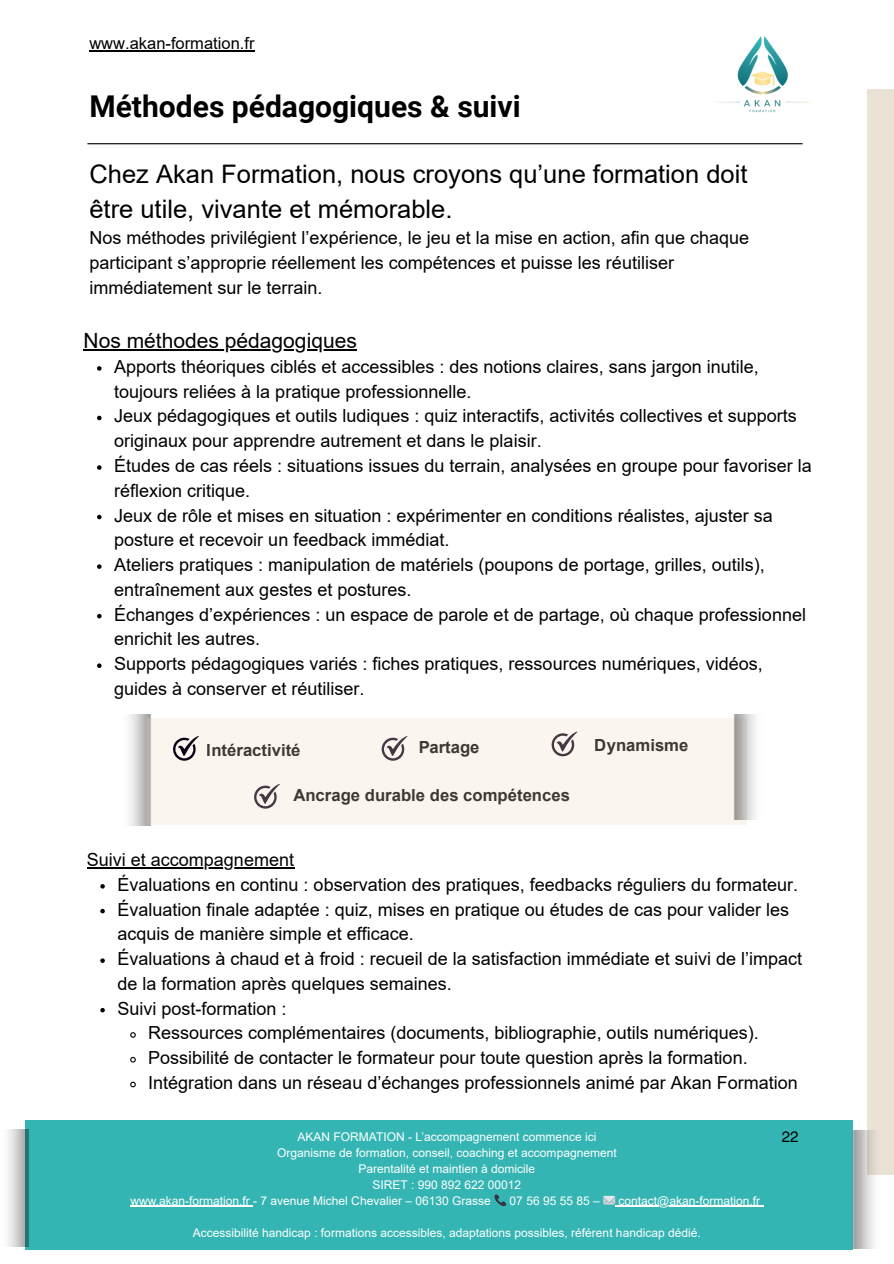
<style>
.page{position:relative;width:894px;height:1264px;background:#fff}
.page>*{position:absolute;margin:0;border:0;box-sizing:border-box;transform-origin:0 0}
.t1{font:700 30px "Roboto";color:#000}
.t2{font:25.5px/35px "Arial";color:#000}
.t3{font:21px "Arial";color:#000}
.t4{font:18px/24.8px "Arial";color:#000}
.t5{font:700 16.65px "Arial";color:#000}
.t6{font:16.5px "Arial";color:#000}
.t7{font:15px "Helios";color:#000}
.t8{font:12px "Arial";color:#fff}
</style>
<div class="page">
<hr style="left:87px;top:143px;width:715px;height:1px;background:#000">
<div style="left:867px;top:89px;width:26px;height:1085px;background:#ebe2d6"></div>
<hr style="left:89px;top:50px;width:165px;height:1px;background:#000">
<hr style="left:83px;top:349px;width:274px;height:1px;background:#000">
<svg style="left:97px;top:366px;width:4px;height:5px"></svg>
<svg style="left:97px;top:416px;width:4px;height:4px"></svg>
<svg style="left:97px;top:465px;width:4px;height:5px"></svg>
<svg style="left:97px;top:515px;width:4px;height:4px"></svg>
<svg style="left:97px;top:564px;width:4px;height:5px"></svg>
<svg style="left:97px;top:614px;width:4px;height:4px"></svg>
<svg style="left:97px;top:663px;width:4px;height:5px"></svg>
<div style="left:25px;top:1119px;width:827px;height:130px;background:#35b4b4"></div>
<img style="left:714px;top:36px;width:98px;height:77px">
<hr style="left:87px;top:867px;width:207px;height:1px;background:#000">
<svg style="left:100px;top:884px;width:5px;height:4px"></svg>
<svg style="left:100px;top:908px;width:5px;height:5px"></svg>
<svg style="left:100px;top:958px;width:5px;height:4px"></svg>
<svg style="left:100px;top:1008px;width:5px;height:4px"></svg>
<svg style="left:130px;top:1032px;width:6px;height:6px"></svg>
<svg style="left:130px;top:1057px;width:6px;height:6px"></svg>
<svg style="left:130px;top:1081px;width:6px;height:7px"></svg>
<div style="left:147px;top:718px;width:599px;height:107px;background:#faf5ef"></div>
<img style="left:734px;top:715px;width:21px;height:104px">
<svg style="left:173px;top:736px;width:26px;height:24px"></svg>
<hr style="left:130px;top:1205px;width:123px;height:1px;background:#fff">
<hr style="left:615px;top:1205px;width:145px;height:1px;background:#fff">
<img style="left:852px;top:1130px;width:28px;height:117px">
<img style="left:8px;top:1129px;width:21px;height:117px">
<p class="t6" style="left:89px;top:34px;width:166px">www.akan-formation.fr</p>
<h1 class="t1" style="left:89px;top:89px;width:432px">Méthodes pédagogiques &amp; suivi</h1>
<h2 class="t2" style="left:89px;top:157px;width:659px">Chez Akan Formation, nous croyons qu’une formation doit être utile, vivante et mémorable.</h2>
<p class="t4" style="left:89px;top:225px;width:661px">Nos méthodes privilégient l’expérience, le jeu et la mise en action, afin que chaque participant s’approprie réellement les compétences et puisse les réutiliser immédiatement sur le terrain.</p>
<p class="t3" style="left:83px;top:329px;width:275px">Nos méthodes pédagogiques</p>
<p class="t4" style="left:114px;top:354px;width:699px">Apports théoriques ciblés et accessibles : des notions claires, sans jargon inutile, toujours reliées à la pratique professionnelle.<br>Jeux pédagogiques et outils ludiques : quiz interactifs, activités collectives et supports originaux pour apprendre autrement et dans le plaisir.<br>Études de cas réels : situations issues du terrain, analysées en groupe pour favoriser la réflexion critique.<br>Jeux de rôle et mises en situation : expérimenter en conditions réalistes, ajuster sa posture et recevoir un feedback immédiat.<br>Ateliers pratiques : manipulation de matériels (poupons de portage, grilles, outils), entraînement aux gestes et postures.<br>Échanges d’expériences : un espace de parole et de partage, où chaque professionnel enrichit les autres.<br>Supports pédagogiques variés : fiches pratiques, ressources numériques, vidéos, guides à conserver et réutiliser.</p>
<p class="t5" style="left:207px;top:740px;width:95px">Intéractivité</p>
<p class="t5" style="left:418px;top:738px;width:63px">Partage</p>
<p class="t5" style="left:594px;top:736px;width:95px">Dynamisme</p>
<p class="t5" style="left:293px;top:786px;width:278px">Ancrage durable des compétences</p>
<p class="t4" style="left:87px;top:847px;width:209px">Suivi et accompagnement</p>
<p class="t4" style="left:117px;top:872px;width:682px">Évaluations en continu : observation des pratiques, feedbacks réguliers du formateur.</p>
<p class="t4" style="left:117px;top:897px;width:673px">Évaluation finale adaptée : quiz, mises en pratique ou études de cas pour valider les</p>
<p class="t4" style="left:117px;top:921px;width:298px">acquis de manière simple et efficace.</p>
<p class="t4" style="left:117px;top:946px;width:686px">Évaluations à chaud et à froid : recueil de la satisfaction immédiate et suivi de l’impact</p>
<p class="t4" style="left:117px;top:971px;width:336px">de la formation après quelques semaines.</p>
<p class="t4" style="left:117px;top:996px;width:170px">Suivi post-formation :</p>
<p class="t4" style="left:148px;top:1020px;width:612px">Ressources complémentaires (documents, bibliographie, outils numériques).</p>
<p class="t4" style="left:148px;top:1045px;width:601px">Possibilité de contacter le formateur pour toute question après la formation.</p>
<p class="t4" style="left:148px;top:1070px;width:651px">Intégration dans un réseau d’échanges professionnels animé par Akan Formation</p>
<p class="t8" style="left:297px;top:1129px;width:300px">AKAN FORMATION - L’accompagnement commence ici</p>
<p class="t8" style="left:277px;top:1145px;width:341px">Organisme de formation, conseil, coaching et accompagnement</p>
<p class="t8" style="left:358px;top:1161px;width:178px">Parentalité et maintien à domicile</p>
<p class="t8" style="left:372px;top:1177px;width:150px">SIRET : 990 892 622 00012</p>
<p class="t8" style="left:130px;top:1193px;width:362px">www.akan-formation.fr - 7 avenue Michel Chevalier – 06130 Grasse</p>
<p class="t8" style="left:509px;top:1193px;width:92px">07 56 95 55 85 –</p>
<p class="t8" style="left:618px;top:1193px;width:143px">contact@akan-formation.fr</p>
<p class="t8" style="left:193px;top:1225px;width:509px">Accessibilité handicap : formations accessibles, adaptations possibles, référent handicap dédié.</p>
<p class="t7" style="left:781px;top:1127px;width:18px">22</p>
</div>
